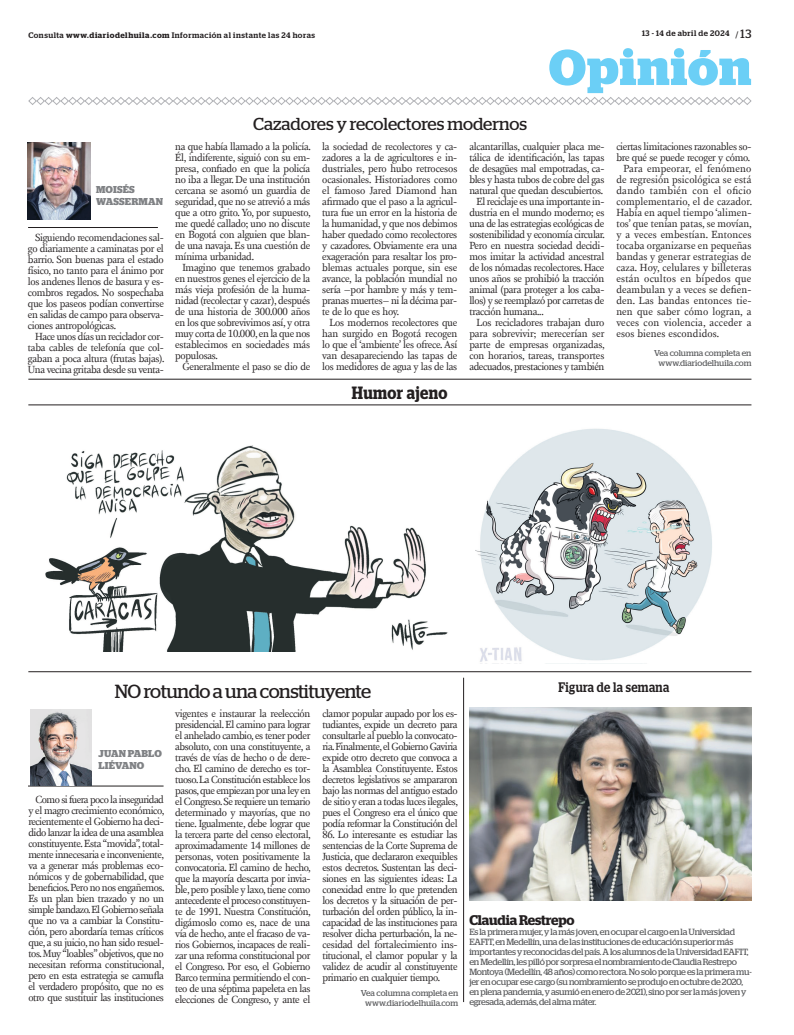
<style>
.page{position:relative;width:794px;height:1035px;background:#fff}
.page>*{position:absolute;margin:0;border:0;box-sizing:border-box;transform-origin:0 0}
.t1{font:700 50px "Stag";letter-spacing:.02em;color:#6bcff6}
.TITULO_COLUMNISTA{font:19px "Stag";letter-spacing:-.03em;color:#231f20}
.t2{font:600 17.8px "Stag";letter-spacing:.025em;color:#231f20;scale:.85 1}
.TITULO_COLUMNISTA-2{font:17.3px "Stag";letter-spacing:-.005em;color:#231f20}
.PIE_DE_FOTO_OPINION{font:600 14px "Stag";letter-spacing:-.01em;color:#231f20}
.t3{font:500 13.8px "Stag";letter-spacing:.03em;color:#231f20;scale:.85 1}
.t4{font:12px "Stag";color:#231f20}
.TEXTO{font:10.6px/11px "New Fournier BP";letter-spacing:-.03em;color:#231f20;text-align:justify}
.CREDITO_1{font:700 10px/12px "Stag";letter-spacing:.02em;color:#808285}
.PIE_DE_FOTO_OPINION-2{font:9px/10px "Stag";letter-spacing:-.025em;color:#57585a}
.PIE_DE_FOTO_OPINION-3{font:8.5px "Stag";color:#57585a}
.t5{font:500 8px "Stag";letter-spacing:.06em;color:#231f20}
.s1{font-weight:600}
.s2{font-size:9px}
</style>
<div class="page">
<svg style="left:28px;top:97px;width:724px;height:8px"></svg>
<hr style="left:28px;top:405px;width:723px;height:1px;background:#231f20">
<hr style="left:28px;top:379px;width:723px;height:1px;background:#231f20">
<hr style="left:28px;top:671px;width:723px;height:1px;background:#231f20">
<hr style="left:463px;top:677px;width:1px;height:325px;background:#231f20">
<img style="left:45px;top:445px;width:403px;height:207px">
<img style="left:475px;top:428px;width:237px;height:236px">
<hr style="left:28px;top:786px;width:136px;height:1px;background:#231f20">
<img style="left:30px;top:709px;width:61px;height:77px">
<hr style="left:28px;top:227px;width:130px;height:1px;background:#231f20">
<img style="left:28px;top:142px;width:62px;height:77px">
<img style="left:469px;top:708px;width:282px;height:192px">
<p class="t5" style="left:28px;top:31px;width:288px">Consulta <span class="s1">www.diariodelhuila.com</span> Información al instante las 24 horas</p>
<p class="t4" style="left:735px;top:27px;width:18px"><span class="s2">/</span>13</p>
<p class="t5" style="left:642px;top:28px;width:89px">13 - 14 de abril de 2024</p>
<p class="CREDITO_1" style="left:96px;top:184px;width:69px">MOISÉS<br>WASSERMAN</p>
<p class="TEXTO" style="left:28px;top:232px;width:137px;text-indent:7px">Siguiendo recomendaciones sal&shy;go diariamente a caminatas por el barrio. Son buenas para el estado físico, no tanto para el ánimo por los andenes llenos de basura y es&shy;combros regados. No sospechaba que los paseos podían convertirse en salidas de campo para observa&shy;ciones antropológicas.</p>
<p class="TEXTO" style="left:28px;top:331px;width:138px;text-indent:7px">Hace unos días un reciclador cor&shy;taba cables de telefonía que col&shy;gaban a poca altura (frutas bajas).<br>Una vecina gritaba desde su venta-</p>
<p class="TITULO_COLUMNISTA-2" style="left:253px;top:114px;width:275px">Cazadores y recolectores modernos</p>
<p class="t1" style="left:549px;top:38px;width:204px">Opinión</p>
<p class="TEXTO" style="left:175px;top:141px;width:137px">na que había llamado a la policía.<br>Él, indiferente, siguió con su em&shy;presa, confiado en que la policía no iba a llegar. De una institución cercana se asomó un guardia de seguridad, que no se atrevió a más que a otro grito. Yo, por supuesto, me quedé callado; uno no discute en Bogotá con alguien que blan&shy;de una navaja. Es una cuestión de mínima urbanidad.</p>
<p class="TEXTO" style="left:175px;top:262px;width:137px;text-indent:7px">Imagino que tenemos grabado en nuestros genes el ejercicio de la más vieja profesión de la huma&shy;nidad (recolectar y cazar), después de una historia de 300.000 años en los que sobrevivimos así, y otra muy corta de 10.000, en la que nos establecimos en sociedades más populosas.</p>
<p class="TEXTO" style="left:182px;top:361px;width:129px">Generalmente el paso se dio de</p>
<p class="TEXTO" style="left:322px;top:141px;width:137px">la sociedad de recolectores y ca&shy;zadores a la de agricultores e in&shy;dustriales, pero hubo retrocesos ocasionales. Historiadores como el famoso Jared Diamond han afirmado que el paso a la agricul&shy;tura fue un error en la historia de la humanidad, y que nos debimos haber quedado como recolectores y cazadores. Obviamente era una exageración para resaltar los pro&shy;blemas actuales porque, sin ese avance, la población mundial no sería –por hambre y más y tem&shy;pranas muertes– ni la décima par&shy;te de lo que es hoy.</p>
<p class="TEXTO" style="left:322px;top:317px;width:137px;text-indent:7px">Los modernos recolectores que han surgido en Bogotá recogen lo que el ‘ambiente’ les ofrece. Así van desapareciendo las tapas de los medidores de agua y las de las</p>
<p class="t2" style="left:352px;top:382px;width:114px">Humor ajeno</p>
<p class="TEXTO" style="left:469px;top:141px;width:137px">alcantarillas, cualquier placa me&shy;tálica de identificación, las tapas de desagües mal empotradas, ca&shy;bles y hasta tubos de cobre del gas natural que quedan descubiertos.</p>
<p class="TEXTO" style="left:469px;top:196px;width:137px;text-indent:7px">El reciclaje es una importante in&shy;dustria en el mundo moderno; es una de las estrategias ecológicas de sostenibilidad y economía circular.<br>Pero en nuestra sociedad decidi&shy;mos imitar la actividad ancestral de los nómadas recolectores. Hace unos años se prohibió la tracción animal (para proteger a los caba&shy;llos) y se reemplazó por carretas de tracción humana...</p>
<p class="TEXTO" style="left:469px;top:317px;width:137px;text-indent:7px">Los recicladores trabajan duro para sobrevivir; merecerían ser parte de empresas organizadas, con horarios, tareas, transportes adecuados, prestaciones y también</p>
<p class="TEXTO" style="left:616px;top:141px;width:136px">ciertas limitaciones razonables so&shy;bre qué se puede recoger y cómo.</p>
<p class="TEXTO" style="left:616px;top:163px;width:137px;text-indent:7px">Para empeorar, el fenómeno de regresión psicológica se está dando también con el oficio complementario, el de cazador.<br>Había en aquel tiempo ‘alimen&shy;tos’ que tenían patas, se movían, y a veces embestían. Entonces tocaba organizarse en pequeñas bandas y generar estrategias de caza. Hoy, celulares y billeteras están ocultos en bípedos que deambulan y a veces se defien&shy;den. Las bandas entonces tie&shy;nen que saber cómo logran, a veces con violencia, acceder a esos bienes escondidos.</p>
<p class="PIE_DE_FOTO_OPINION-3" style="left:654px;top:348px;width:99px">Vea columna completa en</p>
<p class="PIE_DE_FOTO_OPINION-3" style="left:658px;top:358px;width:94px">www.diariodelhuila.com</p>
<p class="TITULO_COLUMNISTA" style="left:115px;top:680px;width:258px">NO rotundo a una constituyente</p>
<p class="CREDITO_1" style="left:99px;top:747px;width:65px">JUAN PABLO<br>LIÉVANO</p>
<p class="TEXTO" style="left:28px;top:793px;width:138px;text-indent:7px">Como si fuera poco la inseguridad y el magro crecimiento económico, recientemente el Gobierno ha deci&shy;dido lanzar la idea de una asamblea constituyente. Esta “movida”, total&shy;mente innecesaria e inconveniente, va a generar más problemas eco&shy;nómicos y de gobernabilidad, que beneficios. Pero no nos engañemos.<br>Es un plan bien trazado y no un simple bandazo. El Gobierno señala que no va a cambiar la Constitu&shy;ción, pero abordaría temas críticos que, a su juicio, no han sido resuel&shy;tos. Muy “loables” objetivos, que no necesitan reforma constitucional, pero en esta estrategia se camufla el verdadero propósito, que no es otro que sustituir las instituciones</p>
<p class="TEXTO" style="left:175px;top:708px;width:137px">vigentes e instaurar la reelección presidencial. El camino para lograr el anhelado cambio, es tener poder absoluto, con una constituyente, a través de vías de hecho o de dere&shy;cho. El camino de derecho es tor&shy;tuoso. La Constitución establece los pasos, que empiezan por una ley en el Congreso. Se requiere un temario determinado y mayorías, que no tiene. Igualmente, debe lograr que la tercera parte del censo electoral, aproximadamente 14 millones de personas, voten positivamente la convocatoria. El camino de hecho, que la mayoría descarta por invia&shy;ble, pero posible y laxo, tiene como antecedente el proceso constituyen&shy;te de 1991. Nuestra Constitución, digámoslo como es, nace de una vía de hecho, ante el fracaso de va&shy;rios Gobiernos, incapaces de reali&shy;zar una reforma constitucional por el Congreso. Por eso, el Gobierno Barco termina permitiendo el con&shy;teo de una séptima papeleta en las elecciones de Congreso, y ante el</p>
<p class="TEXTO" style="left:322px;top:708px;width:137px">clamor popular aupado por los es&shy;tudiantes, expide un decreto para consultarle al pueblo la convocato&shy;ria. Finalmente, el Gobierno Gaviria expide otro decreto que convoca a la Asamblea Constituyente. Estos decretos legislativos se ampararon bajo las normas del antiguo estado de sitio y eran a todas luces ilegales, pues el Congreso era el único que podía reformar la Constitución del</p>
<p class="TEXTO" style="left:322px;top:829px;width:137px">86. Lo interesante es estudiar las sentencias de la Corte Suprema de Justicia, que declararon exequibles estos decretos. Sustentan las deci&shy;siones en las siguientes ideas: La conexidad entre lo que pretenden los decretos y la situación de per&shy;turbación del orden público, la in&shy;capacidad de las instituciones para resolver dicha perturbación, la ne&shy;cesidad del fortalecimiento ins&shy;titucional, el clamor popular y la validez de acudir al constituyente primario en cualquier tiempo.</p>
<p class="PIE_DE_FOTO_OPINION-3" style="left:361px;top:988px;width:99px">Vea columna completa en</p>
<p class="PIE_DE_FOTO_OPINION-3" style="left:365px;top:998px;width:94px">www.diariodelhuila.com</p>
<p class="t3" style="left:558px;top:678px;width:132px">Figura de la semana</p>
<p class="PIE_DE_FOTO_OPINION" style="left:469px;top:912px;width:107px">Claudia Restrepo</p>
<p class="PIE_DE_FOTO_OPINION-2" style="left:469px;top:927px;width:284px">Es la primera mujer, y la más joven, en ocupar el cargo en la Universidad EAFIT, en Medellín, una de las instituciones de educación superior más importantes y reconocidas del país. A los alumnos de la Universidad EAFIT, en Medellín, les pilló por sorpresa el nombramiento de Claudia Restrepo Montoya (Medellín, 48 años) como rectora. No solo porque es la primera mu&shy;jer en ocupar ese cargo (su nombramiento se produjo en octubre de 2020, en plena pandemia, y asumió en enero de 2021), sino por ser la más joven y egresada, además, del alma máter.</p>
</div>
